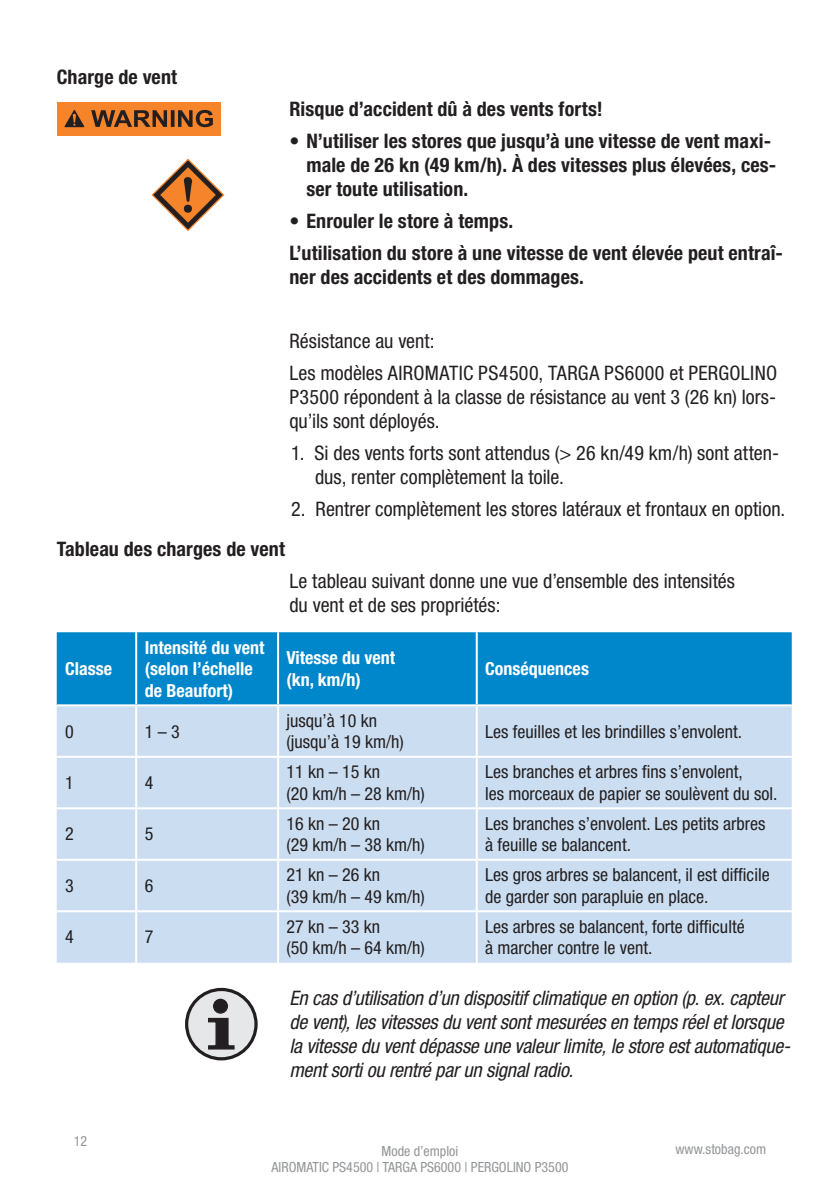
<style>
.page{position:relative;width:840px;height:1191px;background:#fff}
.page>*{position:absolute;margin:0;border:0;box-sizing:border-box;transform-origin:0 0}
.t1{font:condensed 20px/24px "Helvetica Neue LT Pro";color:#231f20}
.t2{font:700 condensed 20px/24px "Helvetica Neue LT Pro";letter-spacing:.005em;color:#231f20}
.t3{font:italic condensed 20px/24px "Helvetica Neue LT Pro";letter-spacing:-.01em;color:#231f20}
.t4{font:condensed 18px/21.6px "Helvetica Neue LT Pro";color:#231f20}
.t5{font:700 condensed 18px/21.6px "Helvetica Neue LT Pro";color:#fff}
.t6{font:condensed 14px/16.8px "Helvetica Neue LT Pro";color:#939598;text-align:center}
</style>
<div class="page">
<div style="left:57px;top:632px;width:734px;height:72px;background:#0086cb"></div>
<div style="left:57px;top:706px;width:734px;height:256px;background:#cbdef1"></div>
<hr style="left:136px;top:858px;width:142px;height:2px;background:#fff">
<hr style="left:57px;top:910px;width:79px;height:2px;background:#fff">
<hr style="left:136px;top:910px;width:142px;height:2px;background:#fff">
<hr style="left:278px;top:910px;width:198px;height:2px;background:#fff">
<hr style="left:476px;top:910px;width:315px;height:2px;background:#fff">
<hr style="left:135px;top:706px;width:2px;height:50px;background:#fff">
<hr style="left:277px;top:706px;width:2px;height:50px;background:#fff">
<hr style="left:475px;top:706px;width:2px;height:50px;background:#fff">
<hr style="left:57px;top:756px;width:79px;height:2px;background:#fff">
<hr style="left:136px;top:756px;width:142px;height:2px;background:#fff">
<hr style="left:135px;top:758px;width:2px;height:49px;background:#fff">
<hr style="left:278px;top:756px;width:198px;height:2px;background:#fff">
<hr style="left:277px;top:758px;width:2px;height:49px;background:#fff">
<hr style="left:476px;top:756px;width:315px;height:2px;background:#fff">
<hr style="left:475px;top:758px;width:2px;height:49px;background:#fff">
<hr style="left:57px;top:807px;width:79px;height:2px;background:#fff">
<hr style="left:136px;top:807px;width:142px;height:2px;background:#fff">
<hr style="left:135px;top:809px;width:2px;height:49px;background:#fff">
<hr style="left:278px;top:807px;width:198px;height:2px;background:#fff">
<hr style="left:277px;top:809px;width:2px;height:49px;background:#fff">
<hr style="left:476px;top:807px;width:315px;height:2px;background:#fff">
<hr style="left:475px;top:809px;width:2px;height:49px;background:#fff">
<hr style="left:57px;top:858px;width:79px;height:2px;background:#fff">
<hr style="left:135px;top:860px;width:2px;height:50px;background:#fff">
<hr style="left:278px;top:858px;width:198px;height:2px;background:#fff">
<hr style="left:277px;top:860px;width:2px;height:50px;background:#fff">
<hr style="left:476px;top:858px;width:315px;height:2px;background:#fff">
<hr style="left:475px;top:860px;width:2px;height:50px;background:#fff">
<hr style="left:135px;top:912px;width:2px;height:50px;background:#fff">
<hr style="left:277px;top:912px;width:2px;height:50px;background:#fff">
<hr style="left:475px;top:912px;width:2px;height:50px;background:#fff">
<hr style="left:135px;top:632px;width:2px;height:72px;background:#fff">
<hr style="left:277px;top:632px;width:2px;height:72px;background:#fff">
<hr style="left:475px;top:632px;width:2px;height:72px;background:#fff">
<svg style="left:151px;top:158px;width:73px;height:73px"></svg>
<div style="left:57px;top:102px;width:163px;height:33px;background:#f5842a"></div>
<svg style="left:91px;top:110px;width:122px;height:17px"></svg>
<svg style="left:65px;top:110px;width:19px;height:17px"></svg>
<div style="left:186px;top:989px;width:70px;height:69px;background:#e6e7e9;border-radius:50%"></div>
<div style="left:185px;top:988px;width:72px;height:72px;border:3px solid #231f20;border-radius:50%"></div>
<div style="left:213px;top:999px;width:14px;height:14px;background:#231f20;border-radius:50%"></div>
<div style="left:213px;top:998px;width:15px;height:15px;border:1px solid #231f20;border-radius:50%"></div>
<svg style="left:208px;top:1017px;width:27px;height:33px"></svg>
<p class="t2" style="left:57px;top:65px;width:122px">Charge de vent</p>
<p class="t2" style="left:289px;top:97px;width:314px">Risque d’accident dû à des vents forts!</p>
<p class="t2" style="left:306px;top:129px;width:471px;text-indent:-17px">• N’utiliser les stores que jusqu’à une vitesse de vent maxi&shy;male de 26 kn (49 km/h). À des vitesses plus élevées, ces&shy;ser toute utilisation.</p>
<p class="t2" style="left:289px;top:205px;width:495px;line-height:32px">• Enrouler le store à temps.<br>L’utilisation du store à une vitesse de vent élevée peut entraî-</p>
<p class="t2" style="left:289px;top:265px;width:294px">ner des accidents et des dommages.</p>
<p class="t1" style="left:289px;top:325px;width:489px;line-height:32px">Résistance au vent:<br>Les modèles AIROMATIC PS4500, TARGA PS6000 et PERGOLINO</p>
<p class="t1" style="left:289px;top:385px;width:488px">P3500 répondent à la classe de résistance au vent 3 (26 kn) lors&shy;qu’ils sont déployés.</p>
<p class="t1" style="left:315px;top:441px;width:465px;text-indent:-24px">1. Si des vents forts sont attendus (&gt; 26 kn/49 km/h) sont atten&shy;dus, renter complètement la toile.</p>
<p class="t1" style="left:291px;top:497px;width:495px">2. Rentrer complètement les stores latéraux et frontaux en option.</p>
<p class="t2" style="left:57px;top:537px;width:230px">Tableau des charges de vent</p>
<p class="t5" style="left:65px;top:658px;width:48px">Classe</p>
<p class="t1" style="left:289px;top:569px;width:447px">Le tableau suivant donne une vue d’ensemble des intensités du vent et de ses propriétés:</p>
<p class="t5" style="left:145px;top:636px;width:121px">Intensité du vent (selon l’échelle de Beaufort)</p>
<p class="t5" style="left:286px;top:647px;width:110px">Vitesse du vent (kn, km/h)</p>
<p class="t5" style="left:485px;top:658px;width:105px">Conséquences</p>
<p class="t4" style="left:65px;top:720px;width:10px">0</p>
<p class="t4" style="left:145px;top:720px;width:36px">1 – 3</p>
<p class="t4" style="left:286px;top:709px;width:119px">jusqu’à 10 kn (jusqu’à 19 km/h)</p>
<p class="t4" style="left:485px;top:720px;width:258px">Les feuilles et les brindilles s’envolent.</p>
<p class="t4" style="left:65px;top:771px;width:10px">1</p>
<p class="t4" style="left:145px;top:771px;width:10px">4</p>
<p class="t4" style="left:286px;top:761px;width:140px">11 kn – 15 kn<br>(20 km/h – 28 km/h)</p>
<p class="t4" style="left:485px;top:761px;width:293px">Les branches et arbres fins s’envolent,<br>les morceaux de papier se soulèvent du sol.</p>
<p class="t4" style="left:65px;top:823px;width:10px">2</p>
<p class="t4" style="left:145px;top:823px;width:10px">5</p>
<p class="t4" style="left:286px;top:812px;width:140px">16 kn – 20 kn<br>(29 km/h – 38 km/h)</p>
<p class="t4" style="left:485px;top:812px;width:282px">Les branches s’envolent. Les petits arbres à feuille se balancent.</p>
<p class="t4" style="left:65px;top:874px;width:10px">3</p>
<p class="t4" style="left:145px;top:874px;width:10px">6</p>
<p class="t4" style="left:286px;top:864px;width:140px">21 kn – 26 kn<br>(39 km/h – 49 km/h)</p>
<p class="t4" style="left:485px;top:864px;width:286px">Les gros arbres se balancent, il est difficile de garder son parapluie en place.</p>
<p class="t4" style="left:65px;top:926px;width:10px">4</p>
<p class="t4" style="left:145px;top:926px;width:10px">7</p>
<p class="t4" style="left:286px;top:915px;width:140px">27 kn – 33 kn<br>(50 km/h – 64 km/h)</p>
<p class="t4" style="left:485px;top:915px;width:261px">Les arbres se balancent, forte difficulté à marcher contre le vent.</p>
<p class="t3" style="left:289px;top:986px;width:502px">En cas d’utilisation d’un dispositif climatique en option (p. ex. capteur de vent), les vitesses du vent sont mesurées en temps réel et lorsque la vitesse du vent dépasse une valeur limite, le store est automatique&shy;ment sorti ou rentré par un signal radio.</p>
<p class="t6" style="left:74px;top:1132px;width:15px">12</p>
<p class="t6" style="left:271px;top:1142px;width:298px">Mode d’emploi<br>AIROMATIC PS4500 | TARGA PS6000 | PERGOLINO P3500</p>
<p class="t6" style="left:675px;top:1140px;width:92px">www.stobag.com</p>
</div>
